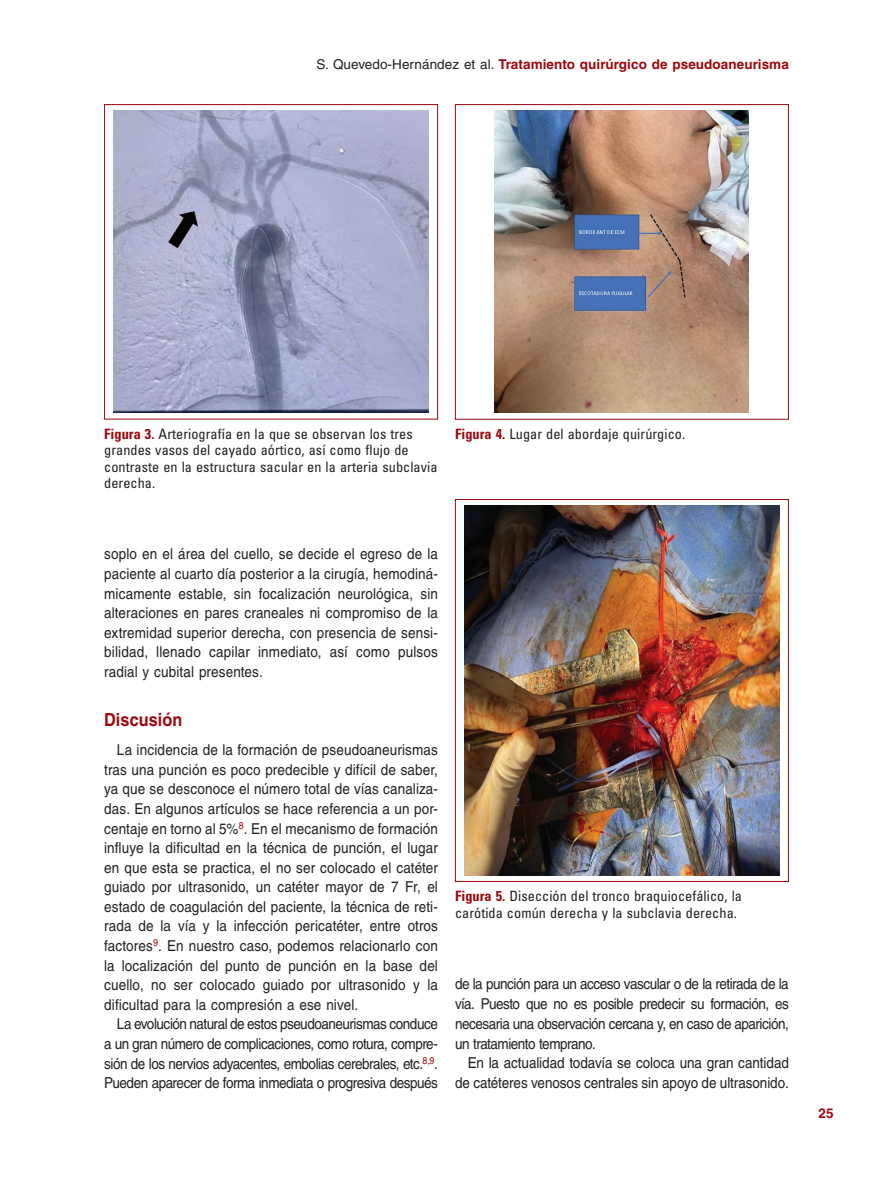
<style>
.page{position:relative;width:893px;height:1191px;background:#fff}
.page>*{position:absolute;margin:0;border:0;box-sizing:border-box;transform-origin:0 0}
.t1{font:700 18px "Helvetica LT Std";letter-spacing:.005em;color:#9d070d;scale:.9 1}
.TX{font:15px/19.6px "Helvetica LT Std";letter-spacing:-.005em;color:#231f20;text-align:justify;scale:.9 1}
.FGC{font:condensed 14.25px/16.5px "Univers LT Std";letter-spacing:.005em;color:#231f20}
.t2{font:700 13.5px "Helvetica LT Std";letter-spacing:.005em;color:#9d070d}
.s1{font-weight:400;color:#231f20}
.s2{font-weight:700;color:#9d070d}
</style>
<div class="page">
<img style="left:114px;top:111px;width:314px;height:302px">
<div style="left:104px;top:104px;width:334px;height:315px;border:1px solid #9d070d"></div>
<img style="left:495px;top:111px;width:254px;height:302px">
<div style="left:455px;top:104px;width:334px;height:315px;border:1px solid #9d070d"></div>
<img style="left:465px;top:506px;width:314px;height:369px">
<div style="left:455px;top:499px;width:334px;height:382px;border:1px solid #9d070d"></div>
<p class="t2" style="left:316px;top:56px;width:474px"><span class="s1">S. Quevedo-Hernández et al.</span> Tratamiento quirúrgico de pseudoaneurisma</p>
<p class="FGC" style="left:104px;top:425px;width:335px"><span class="s2">Figura 3.</span> Arteriografía en la que se observan los tres grandes vasos del cayado aórtico, así como flujo de contraste en la estructura sacular en la arteria subclavia derecha.</p>
<p class="FGC" style="left:455px;top:425px;width:232px"><span class="s2">Figura 4.</span> Lugar del abordaje quirúrgico.</p>
<p class="TX" style="left:104px;top:544px;width:372px">soplo en el área del cuello, se decide el egreso de la paciente al cuarto día posterior a la cirugía, hemodiná&shy;micamente estable, sin focalización neurológica, sin alteraciones en pares craneales ni compromiso de la extremidad superior derecha, con presencia de sensi&shy;bilidad, llenado capilar inmediato, así como pulsos radial y cubital presentes.</p>
<h1 class="t1" style="left:104px;top:708px;width:88px">Discusión</h1>
<p class="TX" style="left:104px;top:740px;width:372px;text-indent:13px">La incidencia de la formación de pseudoaneurismas tras una punción es poco predecible y difícil de saber, ya que se desconoce el número total de vías canaliza&shy;das. En algunos artículos se hace referencia a un por&shy;centaje en torno al 5%<sup>8</sup>. En el mecanismo de formación influye la dificultad en la técnica de punción, el lugar en que esta se practica, el no ser colocado el catéter guiado por ultrasonido, un catéter mayor de 7 Fr, el estado de coagulación del paciente, la técnica de reti&shy;rada de la vía y la infección pericatéter, entre otros factores<sup>9</sup>. En nuestro caso, podemos relacionarlo con la localización del punto de punción en la base del cuello, no ser colocado guiado por ultrasonido y la dificultad para la compresión a ese nivel.</p>
<p class="TX" style="left:104px;top:1014px;width:372px;text-indent:13px">La evolución natural de estos pseudoaneurismas conduce a un gran número de complicaciones, como rotura, compre&shy;sión de los nervios adyacentes, embolias cerebrales, etc.<sup>8,9</sup>.<br>Pueden aparecer de forma inmediata o progresiva después</p>
<p class="FGC" style="left:455px;top:887px;width:289px"><span class="s2">Figura 5.</span> Disección del tronco braquiocefálico, la carótida común derecha y la subclavia derecha.</p>
<p class="TX" style="left:455px;top:974px;width:372px">de la punción para un acceso vascular o de la retirada de la vía. Puesto que no es posible predecir su formación, es necesaria una observación cercana y, en caso de aparición, un tratamiento temprano.</p>
<p class="TX" style="left:455px;top:1053px;width:372px;text-align:right">En la actualidad todavía se coloca una gran cantidad de catéteres venosos centrales sin apoyo de ultrasonido.</p>
<p class="t2" style="left:819px;top:1104px;width:17px">25</p>
</div>
